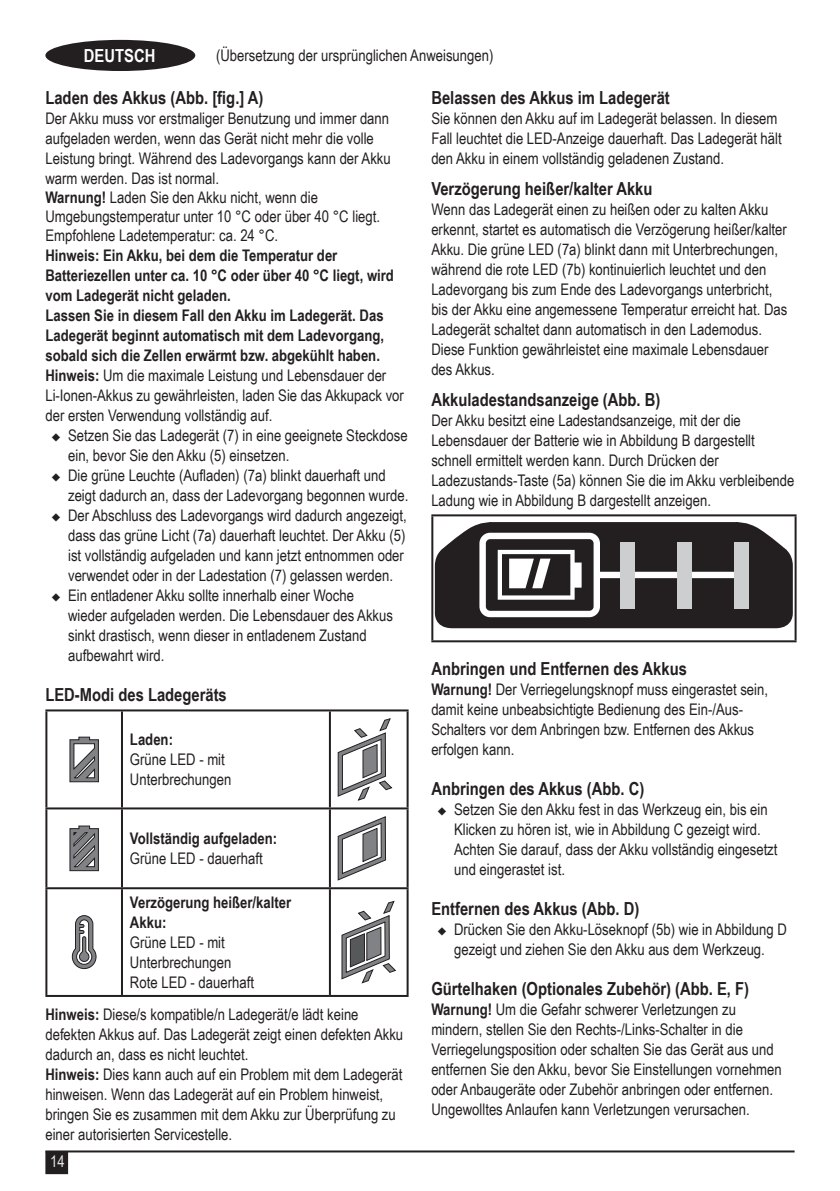
<style>
.page{position:relative;width:840px;height:1191px;background:#fff}
.page>*{position:absolute;margin:0;border:0;box-sizing:border-box;transform-origin:0 0}
.t1{font:700 18px "Arial Narrow";color:#231f20}
.t2{font:700 18px "Arial Narrow";color:#fff}
.t3{font:16px/20px "Arial Narrow";color:#231f20}
.t4{font:700 16px/20px "Arial Narrow";color:#231f20}
.t5{font:16px "Arial Narrow";color:#e6e7e9}
.s1{font-weight:700}
.s2{font-weight:400}
</style>
<div class="page">
<hr style="left:45px;top:1150px;width:749px;height:2px;background:#231f20">
<div style="left:46px;top:1152px;width:21px;height:21px;background:#231f20"></div>
<div style="left:45px;top:1151px;width:23px;height:23px;border:2px solid #231f20"></div>
<div style="left:45px;top:40px;width:150px;height:31px;background:#231f20;border-radius:50%"></div>
<hr style="left:45px;top:709px;width:77px;height:2px;background:#231f20">
<hr style="left:45px;top:711px;width:2px;height:96px;background:#231f20">
<hr style="left:121px;top:711px;width:2px;height:96px;background:#231f20">
<hr style="left:330px;top:709px;width:78px;height:2px;background:#231f20">
<hr style="left:329px;top:711px;width:2px;height:96px;background:#231f20">
<hr style="left:406px;top:711px;width:2px;height:96px;background:#231f20">
<hr style="left:45px;top:807px;width:77px;height:2px;background:#231f20">
<hr style="left:45px;top:809px;width:2px;height:78px;background:#231f20">
<hr style="left:121px;top:809px;width:2px;height:78px;background:#231f20">
<hr style="left:330px;top:807px;width:78px;height:2px;background:#231f20">
<hr style="left:329px;top:809px;width:2px;height:78px;background:#231f20">
<hr style="left:406px;top:809px;width:2px;height:78px;background:#231f20">
<hr style="left:45px;top:887px;width:77px;height:2px;background:#231f20">
<hr style="left:45px;top:889px;width:2px;height:106px;background:#231f20">
<hr style="left:121px;top:889px;width:2px;height:106px;background:#231f20">
<hr style="left:330px;top:887px;width:78px;height:2px;background:#231f20">
<hr style="left:329px;top:889px;width:2px;height:106px;background:#231f20">
<hr style="left:406px;top:889px;width:2px;height:106px;background:#231f20">
<hr style="left:45px;top:995px;width:77px;height:2px;background:#231f20">
<hr style="left:330px;top:995px;width:78px;height:2px;background:#231f20">
<hr style="left:122px;top:709px;width:208px;height:2px;background:#231f20">
<hr style="left:122px;top:807px;width:208px;height:2px;background:#231f20">
<hr style="left:122px;top:887px;width:208px;height:2px;background:#231f20">
<hr style="left:122px;top:995px;width:208px;height:2px;background:#231f20">
<svg style="left:69px;top:736px;width:30px;height:46px"></svg>
<svg style="left:337px;top:718px;width:55px;height:83px"></svg>
<svg style="left:69px;top:825px;width:30px;height:46px"></svg>
<svg style="left:337px;top:816px;width:49px;height:64px"></svg>
<svg style="left:72px;top:915px;width:24px;height:54px"></svg>
<svg style="left:341px;top:900px;width:55px;height:83px"></svg>
<hr style="left:431px;top:514px;width:365px;height:2px;background:#231f20">
<hr style="left:431px;top:516px;width:2px;height:124px;background:#231f20">
<hr style="left:794px;top:516px;width:2px;height:124px;background:#231f20">
<hr style="left:431px;top:640px;width:365px;height:2px;background:#231f20">
<svg style="left:434px;top:522px;width:358px;height:106px"></svg>
<div style="left:620px;top:542px;width:14px;height:67px;background:#cdced0"></div>
<div style="left:677px;top:542px;width:14px;height:67px;background:#cdced0"></div>
<div style="left:733px;top:542px;width:14px;height:67px;background:#cdced0"></div>
<p class="t2" style="left:84px;top:45px;width:73px">DEUTSCH</p>
<p class="t3" style="left:216px;top:46px;width:279px">(Übersetzung der ursprünglichen Anweisungen)</p>
<p class="t1" style="left:45px;top:84px;width:219px">Laden des Akkus (Abb. [fig.] A)</p>
<p class="t3" style="left:45px;top:110px;width:347px">Der Akku muss vor erstmaliger Benutzung und immer dann aufgeladen werden, wenn das Gerät nicht mehr die volle Leistung bringt. Während des Ladevorgangs kann der Akku warm werden. Das ist normal.<br><span class="s1">Warnung!</span> Laden Sie den Akku nicht, wenn die Umgebungstemperatur unter 10 °C oder über 40 °C liegt.<br>Empfohlene Ladetemperatur: ca. 24 °C.</p>
<p class="t4" style="left:45px;top:245px;width:360px">Hinweis: Ein Akku, bei dem die Temperatur der Batteriezellen unter ca. 10 °C oder über 40 °C liegt, wird vom Ladegerät nicht geladen.<br>Lassen Sie in diesem Fall den Akku im Ladegerät. Das Ladegerät beginnt automatisch mit dem Ladevorgang, sobald sich die Zellen erwärmt bzw. abgekühlt haben.<br>Hinweis: <span class="s2">Um die maximale Leistung und Lebensdauer der Li-Ionen-Akkus zu gewährleisten, laden Sie das Akkupack vor der ersten Verwendung vollständig auf.</span></p>
<p class="t3" style="left:68px;top:427px;width:341px;text-indent:-17px">◆ Setzen Sie das Ladegerät (7) in eine geeignete Steckdose ein, bevor Sie den Akku (5) einsetzen.</p>
<p class="t3" style="left:68px;top:465px;width:341px;text-indent:-17px">◆ Die grüne Leuchte (Aufladen) (7a) blinkt dauerhaft und zeigt dadurch an, dass der Ladevorgang begonnen wurde.</p>
<p class="t3" style="left:68px;top:507px;width:340px;text-indent:-17px">◆ Der Abschluss des Ladevorgangs wird dadurch angezeigt, dass das grüne Licht (7a) dauerhaft leuchtet. Der Akku (5) ist vollständig aufgeladen und kann jetzt entnommen oder verwendet oder in der Ladestation (7) gelassen werden.</p>
<p class="t3" style="left:68px;top:587px;width:326px;text-indent:-17px">◆ Ein entladener Akku sollte innerhalb einer Woche wieder aufgeladen werden. Die Lebensdauer des Akkus sinkt drastisch, wenn dieser in entladenem Zustand aufbewahrt wird.</p>
<p class="t1" style="left:45px;top:681px;width:183px">LED-Modi des Ladegeräts</p>
<p class="t4" style="left:130px;top:729px;width:45px">Laden:</p>
<p class="t3" style="left:130px;top:751px;width:103px">Grüne LED - mit<br>Unterbrechungen</p>
<p class="t1" style="left:431px;top:84px;width:240px">Belassen des Akkus im Ladegerät</p>
<p class="t3" style="left:431px;top:109px;width:352px">Sie können den Akku auf im Ladegerät belassen. In diesem<br>Fall leuchtet die LED-Anzeige dauerhaft. Das Ladegerät hält den Akku in einem vollständig geladenen Zustand.</p>
<p class="t1" style="left:431px;top:175px;width:222px">Verzögerung heißer/kalter Akku</p>
<p class="t3" style="left:431px;top:201px;width:357px">Wenn das Ladegerät einen zu heißen oder zu kalten Akku erkennt, startet es automatisch die Verzögerung heißer/kalter Akku. Die grüne LED (7a) blinkt dann mit Unterbrechungen, während die rote LED (7b) kontinuierlich leuchtet und den Ladevorgang bis zum Ende des Ladevorgangs unterbricht, bis der Akku eine angemessene Temperatur erreicht hat. Das Ladegerät schaltet dann automatisch in den Lademodus.<br>Diese Funktion gewährleistet eine maximale Lebensdauer des Akkus.</p>
<p class="t1" style="left:431px;top:386px;width:230px">Akkuladestandsanzeige (Abb. B)</p>
<p class="t3" style="left:431px;top:412px;width:364px">Der Akku besitzt eine Ladestandsanzeige, mit der die Lebensdauer der Batterie wie in Abbildung B dargestellt schnell ermittelt werden kann. Durch Drücken der Ladezustands-Taste (5a) können Sie die im Akku verbleibende Ladung wie in Abbildung B dargestellt anzeigen.</p>
<p class="t1" style="left:431px;top:661px;width:257px">Anbringen und Entfernen des Akkus</p>
<p class="t3" style="left:431px;top:680px;width:338px"><span class="s1">Warnung!</span> Der Verriegelungsknopf muss eingerastet sein, damit keine unbeabsichtigte Bedienung des Ein-/Aus-Schalters vor dem Anbringen bzw. Entfernen des Akkus erfolgen kann.</p>
<p class="t1" style="left:431px;top:774px;width:214px">Anbringen des Akkus (Abb. C)</p>
<p class="t3" style="left:454px;top:800px;width:325px;text-indent:-17px">◆ Setzen Sie den Akku fest in das Werkzeug ein, bis ein Klicken zu hören ist, wie in Abbildung C gezeigt wird.<br>Achten Sie darauf, dass der Akku vollständig eingesetzt und eingerastet ist.</p>
<p class="t1" style="left:431px;top:895px;width:209px">Entfernen des Akkus (Abb. D)</p>
<p class="t3" style="left:437px;top:920px;width:351px;text-align:center">◆ Drücken Sie den Akku-Löseknopf (5b) wie in Abbildung D gezeigt und ziehen Sie den Akku aus dem Werkzeug.</p>
<p class="t1" style="left:431px;top:975px;width:319px">Gürtelhaken (Optionales Zubehör) (Abb. E, F)</p>
<p class="t3" style="left:431px;top:1001px;width:352px"><span class="s1">Warnung!</span> Um die Gefahr schwerer Verletzungen zu mindern, stellen Sie den Rechts-/Links-Schalter in die Verriegelungsposition oder schalten Sie das Gerät aus und entfernen Sie den Akku, bevor Sie Einstellungen vornehmen oder Anbaugeräte oder Zubehör anbringen oder entfernen.<br>Ungewolltes Anlaufen kann Verletzungen verursachen.</p>
<p class="t4" style="left:130px;top:827px;width:149px">Vollständig aufgeladen:</p>
<p class="t3" style="left:130px;top:850px;width:134px">Grüne LED - dauerhaft</p>
<p class="t4" style="left:130px;top:891px;width:163px">Verzögerung heißer/kalter<br>Akku:</p>
<p class="t3" style="left:130px;top:933px;width:125px">Grüne LED - mit<br>Unterbrechungen<br>Rote LED - dauerhaft</p>
<p class="t3" style="left:45px;top:1004px;width:359px"><span class="s1">Hinweis:</span> Diese/s kompatible/n Ladegerät/e lädt keine defekten Akkus auf. Das Ladegerät zeigt einen defekten Akku dadurch an, dass es nicht leuchtet.<br><span class="s1">Hinweis:</span> Dies kann auch auf ein Problem mit dem Ladegerät hinweisen. Wenn das Ladegerät auf ein Problem hinweist, bringen Sie es zusammen mit dem Akku zur Überprüfung zu einer autorisierten Servicestelle.</p>
<p class="t5" style="left:50px;top:1155px;width:16px">14</p>
</div>
